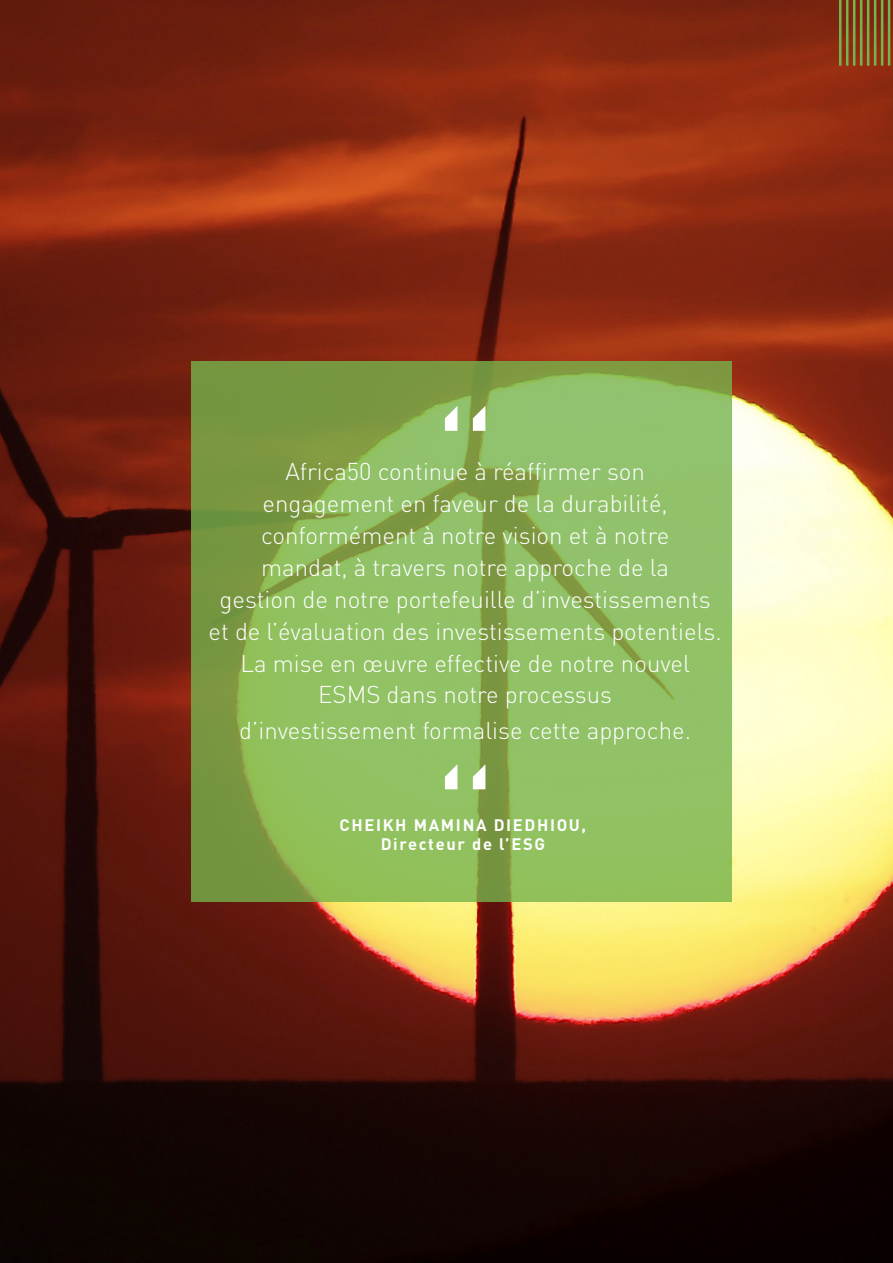
<style>
.page{position:relative;width:893px;height:1263px;background:#fff}
.page>*{position:absolute;margin:0;border:0;box-sizing:border-box;transform-origin:0 0}
.t1{font:300 179.25px "DIN";color:#fff}
.t2{font:300 24px "DIN";color:#fff}
.t3{font:700 16.5px "DIN";letter-spacing:.1em;color:#fff}
</style>
<div class="page">
<img style="left:0;top:0;width:893px;height:1263px">
<hr style="left:839px;top:0;width:2px;height:66px;background:#76b34c">
<hr style="left:846px;top:0;width:2px;height:66px;background:#76b34c">
<hr style="left:860px;top:0;width:2px;height:66px;background:#76b34c">
<hr style="left:874px;top:0;width:2px;height:66px;background:#76b34c">
<hr style="left:853px;top:0;width:2px;height:66px;background:#76b34c">
<hr style="left:867px;top:0;width:2px;height:66px;background:#76b34c">
<hr style="left:881px;top:0;width:2px;height:66px;background:#76b34c">
<hr style="left:888px;top:0;width:2px;height:66px;background:#76b34c">
<svg style="left:191px;top:361px;width:540px;height:540px;fill:#91c162"></svg>
<p class="t1" style="left:428px;top:371px;width:76px">“</p>
<p class="t2" style="left:285px;top:457px;width:361px">Africa50 continue à réaffirmer son</p>
<p class="t2" style="left:262px;top:489px;width:407px">engagement en faveur de la durabilité,</p>
<p class="t2" style="left:261px;top:521px;width:410px">conformément à notre vision et à notre</p>
<p class="t2" style="left:261px;top:552px;width:410px">mandat, à travers notre approche de la</p>
<p class="t2" style="left:220px;top:584px;width:492px">gestion de notre portefeuille d’investissements</p>
<p class="t2" style="left:209px;top:616px;width:515px">et de l’évaluation des investissements potentiels.</p>
<p class="t2" style="left:240px;top:648px;width:451px">La mise en œuvre effective de notre nouvel</p>
<p class="t2" style="left:318px;top:680px;width:295px">ESMS dans notre processus</p>
<p class="t2" style="left:239px;top:716px;width:453px">d’investissement formalise cette approche.</p>
<p class="t1" style="left:428px;top:730px;width:76px">“</p>
<p class="t3" style="left:340px;top:814px;width:248px">CHEIKH MAMINA DIEDHIOU,</p>
<p class="t3" style="left:381px;top:833px;width:166px">Directeur de l’ESG</p>
</div>
